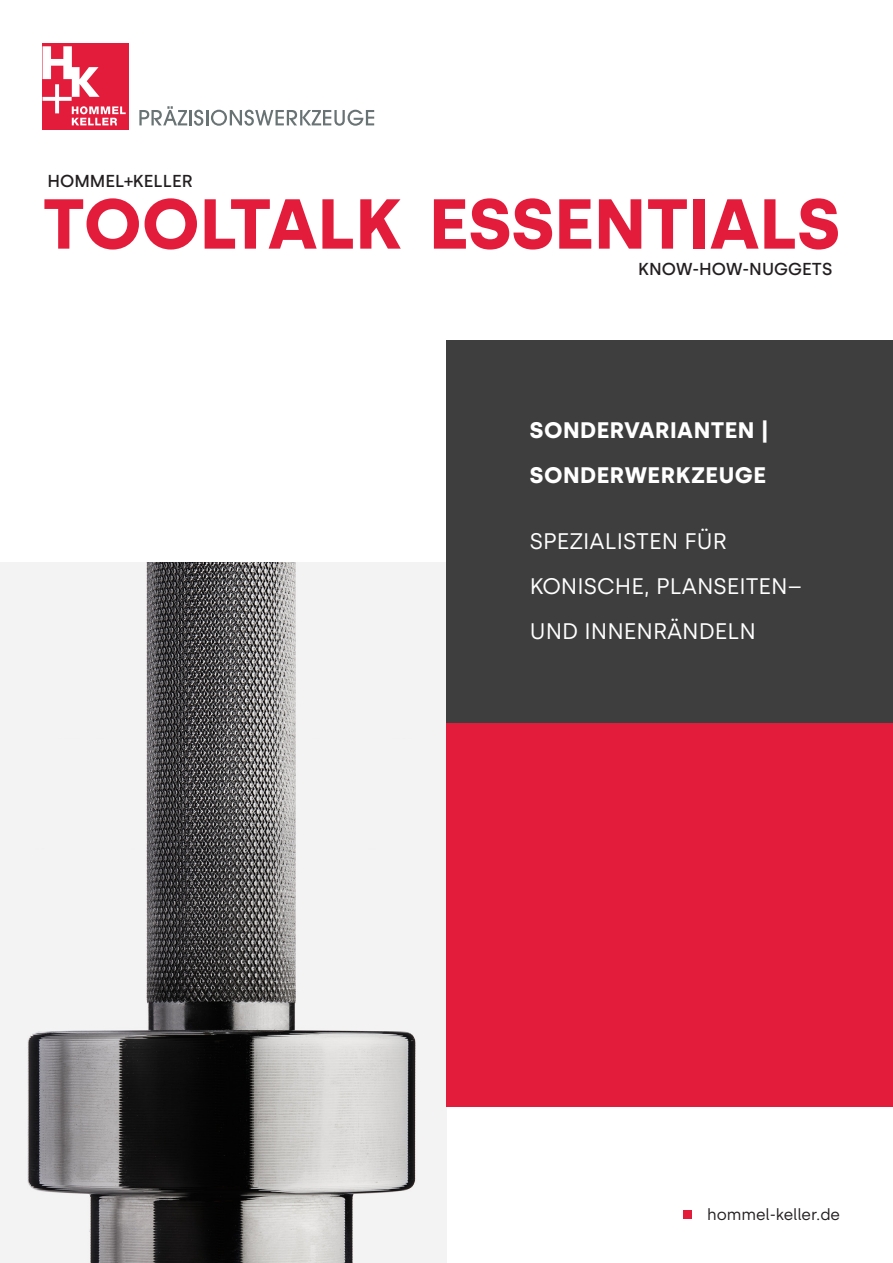
<style>
.page{position:relative;width:893px;height:1263px;background:#fff}
.page>*{position:absolute;margin:0;border:0;box-sizing:border-box;transform-origin:0 0}
.t1{font:700 70.5px "Silka";color:#e41c3b}
.t2{font:22.5px "Silka";color:#fff}
.t3{font:700 22.5px "Silka";letter-spacing:.02em;color:#fff}
.t4{font:500 17.25px "Silka";color:#231f20}
.t5{font:15.75px "Silka";color:#231f20}
</style>
<div class="page">
<img style="left:0;top:562px;width:446px;height:701px">
<div style="left:446px;top:723px;width:447px;height:383px;background:#e41c3b"></div>
<div style="left:446px;top:340px;width:447px;height:383px;background:#3e3e3f"></div>
<svg style="left:139px;top:106px;width:48px;height:19px"></svg>
<hr style="left:189px;top:110px;width:3px;height:15px;background:#697374">
<svg style="left:194px;top:110px;width:180px;height:16px"></svg>
<div style="left:43px;top:43px;width:86px;height:86px;background:#e41c3b"></div>
<svg style="left:43px;top:46px;width:83px;height:79px"></svg>
<div style="left:683px;top:1210px;width:8px;height:9px;background:#e41c3b"></div>
<p class="t4" style="left:47px;top:170px;width:147px">HOMMEL+KELLER</p>
<p class="t1" style="left:43px;top:182px;width:799px">TOOLTALK ESSENTIALS</p>
<p class="t4" style="left:638px;top:258px;width:196px">KNOW-HOW-NUGGETS</p>
<p class="t3" style="left:530px;top:417px;width:240px">SONDERVARIANTEN |</p>
<p class="t3" style="left:530px;top:462px;width:238px">SONDERWERKZEUGE</p>
<p class="t2" style="left:530px;top:528px;width:198px">SPEZIALISTEN FÜR</p>
<p class="t2" style="left:530px;top:573px;width:274px">KONISCHE, PLANSEITEN–</p>
<p class="t2" style="left:530px;top:618px;width:228px">UND INNENRÄNDELN</p>
<p class="t5" style="left:707px;top:1205px;width:135px">hommel-keller.de</p>
</div>
